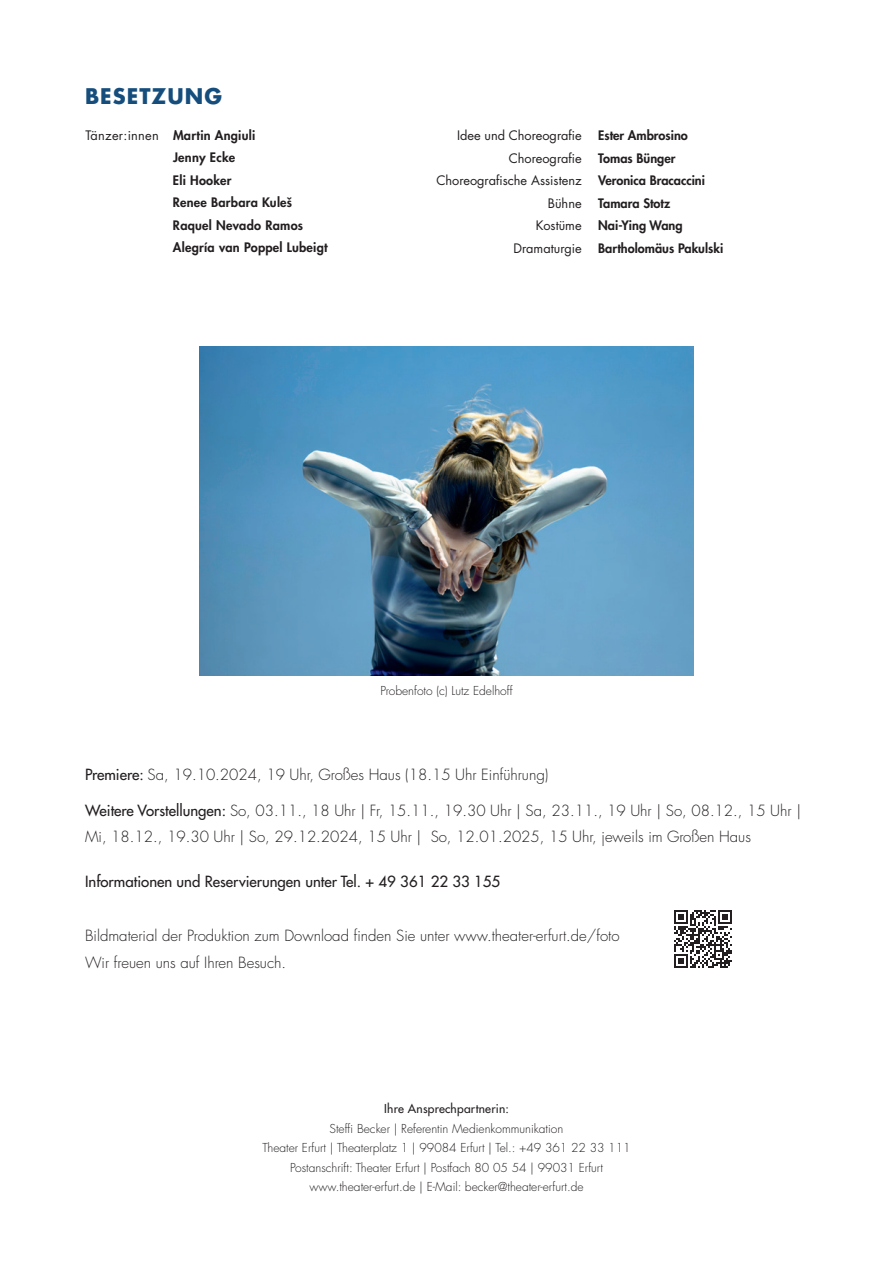
<style>
.page{position:relative;width:893px;height:1263px;background:#fff}
.page>*{position:absolute;margin:0;border:0;box-sizing:border-box;transform-origin:0 0}
.t1{font:700 21px "Futura LT Pro";letter-spacing:.05em;color:#154e7d}
.t2{font:300 15px/25.5px "Futura LT Pro";color:#231f20}
.t3{font:500 15px "Futura LT Pro";color:#231f20}
.t4{font:800 12.75px/22.5px "Futura LT Pro";letter-spacing:.02em;color:#231f20}
.t5{font:800 12.75px "Futura LT Pro";color:#231f20}
.t6{font:12.75px "Futura LT Pro";color:#231f20}
.t7{font:300 12px/19.5px "Futura LT Pro";color:#231f20;text-align:center}
.t8{font:500 12px "Futura LT Pro";letter-spacing:.02em;color:#231f20}
.s1{font-weight:400}
.s2{font-weight:500}
</style>
<div class="page">
<svg style="left:674px;top:910px;width:58px;height:57px"></svg>
<img style="left:200px;top:346px;width:493px;height:329px">
<h1 class="t1" style="left:85px;top:79px;width:138px">BESETZUNG</h1>
<p class="t4" style="left:173px;top:123px;width:156px;text-indent:-87px"><span class="s1">Tänzer:innen</span> Martin Angiuli<br>Jenny Ecke<br>Eli Hooker<br>Renee Barbara Kuleš<br>Raquel Nevado Ramos<br>Alegría van Poppel Lubeigt</p>
<p class="t6" style="left:457px;top:127px;width:126px">Idee und Choreografie</p>
<p class="t5" style="left:598px;top:126px;width:91px">Ester Ambrosino</p>
<p class="t6" style="left:509px;top:149px;width:74px">Choreografie</p>
<p class="t5" style="left:598px;top:148px;width:79px">Tomas Bünger</p>
<p class="t6" style="left:436px;top:172px;width:147px">Choreografische Assistenz</p>
<p class="t5" style="left:598px;top:171px;width:108px">Veronica Bracaccini</p>
<p class="t6" style="left:548px;top:194px;width:35px">Bühne</p>
<p class="t5" style="left:598px;top:193px;width:73px">Tamara Stotz</p>
<p class="t6" style="left:536px;top:217px;width:47px">Kostüme</p>
<p class="t5" style="left:598px;top:216px;width:86px">Nai-Ying Wang</p>
<p class="t6" style="left:513px;top:239px;width:70px">Dramaturgie</p>
<p class="t5" style="left:598px;top:238px;width:127px">Bartholomäus Pakulski</p>
<p class="t7" style="left:380px;top:681px;width:134px">Probenfoto (c) Lutz Edelhoff</p>
<p class="t2" style="left:85px;top:762px;width:465px"><span class="s2">Premiere:</span> Sa, 19.10.2024, 19 Uhr, Großes Haus (18.15 Uhr Einführung)</p>
<p class="t2" style="left:85px;top:798px;width:718px"><span class="s2">Weitere Vorstellungen:</span> So, 03.11., 18 Uhr | Fr, 15.11., 19.30 Uhr | Sa, 23.11., 19 Uhr | So, 08.12., 15 Uhr |<br>Mi, 18.12., 19.30 Uhr | So, 29.12.2024, 15 Uhr | So, 12.01.2025, 15 Uhr, jeweils im Großen Haus</p>
<p class="t3" style="left:85px;top:870px;width:416px">Informationen und Reservierungen unter Tel. + 49 361 22 33 155</p>
<p class="t2" style="left:85px;top:922px;width:536px;line-height:27px">Bildmaterial der Produktion zum Download finden Sie unter www.theater-erfurt.de/foto<br>Wir freuen uns auf Ihren Besuch.</p>
<p class="t8" style="left:384px;top:1100px;width:126px">Ihre Ansprechpartnerin:</p>
<p class="t7" style="left:262px;top:1118px;width:370px">Steffi Becker | Referentin Medienkommunikation<br>Theater Erfurt | Theaterplatz 1 | 99084 Erfurt | Tel.: +49 361 22 33 111<br>Postanschrift: Theater Erfurt | Postfach 80 05 54 | 99031 Erfurt www.theater-erfurt.de | E-Mail: becker@theater-erfurt.de</p>
</div>
